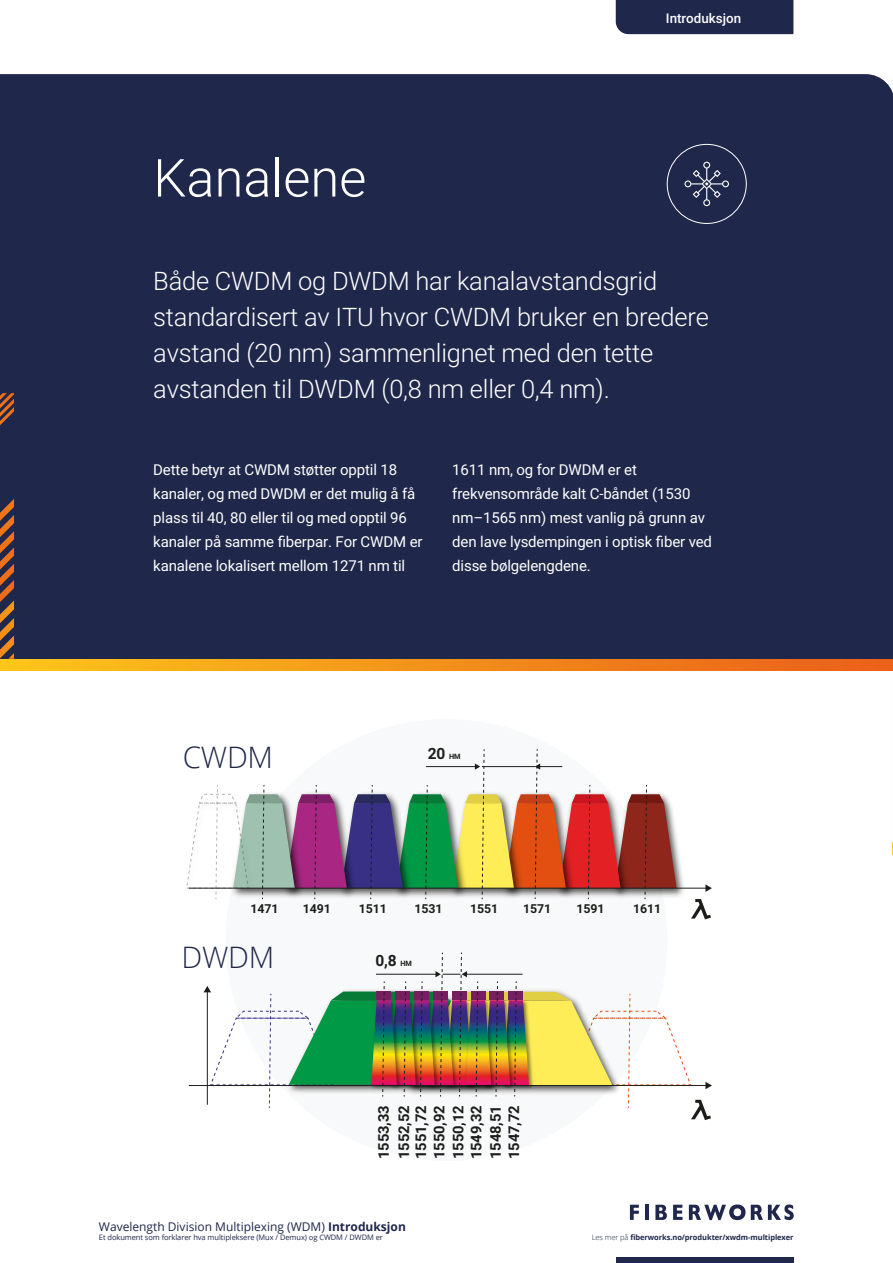
<style>
.page{position:relative;width:893px;height:1263px;background:#fff}
.page>*{position:absolute;margin:0;border:0;box-sizing:border-box;transform-origin:0 0}
.t1{font:300 52.5px "Roboto";color:#fff}
.t2{font:300 29.55px "Open Sans";letter-spacing:-.01em;color:#1f274b}
.t3{font:300 25.5px/36px "Roboto";letter-spacing:-.01em;color:#fff}
.t4{font:700 15.45px "Roboto";color:#1d1d1b}
.t5{font:15px/24px "Roboto";letter-spacing:-.01em;color:#fff}
.t6{font:700 14.7px/18.6px "Roboto";letter-spacing:-.01em;color:#1d1d1b}
.t7{font:500 13.35px "Roboto";color:#fff}
.t8{font:700 12.3px "Roboto";letter-spacing:-.01em;color:#1d1d1b}
.t9{font:12px "Open Sans";color:#1f274b}
.t10{font:7.5px "Open Sans";letter-spacing:-.01em;color:#1f274b}
.t11{font:700 7.5px "Open Sans";letter-spacing:-.01em;color:#1f274b}
.s1{font-size:7.35px}
.s2{font-weight:700}
.s3{font-weight:300}
</style>
<div class="page">
<div style="left:226px;top:719px;width:441px;height:442px;background:#f8f9fa;border-radius:50%"></div>
<div style="left:0;top:74px;width:892px;height:585px;background:#1f274b"></div>
<svg style="left:0;top:659px;width:892px;height:12px;background:#f39019"></svg>
<svg style="left:892px;top:91px;width:1px;height:764px"></svg>
<svg style="left:0;top:393px;width:14px;height:266px;background:#65433a"></svg>
<div style="left:667px;top:144px;width:80px;height:80px;border:1px solid #fff;border-radius:50%"></div>
<svg style="left:684px;top:162px;width:45px;height:44px;background:#3d4463"></svg>
<img style="left:644px;top:844px;width:45px;height:56px">
<hr style="left:189px;top:888px;width:518px;height:1px;background:#1d1d1b">
<svg style="left:705px;top:884px;width:7px;height:8px"></svg>
<hr style="left:189px;top:1085px;width:518px;height:1px;background:#1d1d1b">
<svg style="left:186px;top:749px;width:491px;height:150px"></svg>
<svg style="left:691px;top:899px;width:20px;height:20px"></svg>
<svg style="left:630px;top:1205px;width:9px;height:15px"></svg>
<hr style="left:645px;top:1205px;width:4px;height:15px;background:#1f274b">
<svg style="left:655px;top:1205px;width:12px;height:15px"></svg>
<svg style="left:673px;top:1205px;width:9px;height:15px"></svg>
<svg style="left:689px;top:1204px;width:56px;height:16px"></svg>
<svg style="left:751px;top:1204px;width:43px;height:16px"></svg>
<div style="left:616px;top:0;width:177px;height:34px;background:#1f274b"></div>
<div style="left:616px;top:1257px;width:178px;height:6px;background:#1f274b"></div>
<svg style="left:204px;top:952px;width:508px;height:168px"></svg>
<h1 class="t1" style="left:153px;top:141px;width:215px">Kanalene</h1>
<p class="t7" style="left:666px;top:9px;width:77px">Introduksjon</p>
<h3 class="t3" style="left:153px;top:262px;width:557px">Både CWDM og DWDM har kanalavstandsgrid standardisert av ITU hvor CWDM bruker en bredere avstand (20 nm) sammenlignet med den tette avstanden til DWDM (0,8 nm eller 0,4 nm).</h3>
<p class="t5" style="left:153px;top:457px;width:271px">Dette betyr at CWDM støtter opptil 18 kanaler, og med DWDM er det mulig å få plass til 40, 80 eller til og med opptil 96 kanaler på samme fiberpar. For CWDM er kanalene lokalisert mellom 1271 nm til</p>
<p class="t5" style="left:452px;top:457px;width:261px">1611 nm, og for DWDM er et frekvensområde kalt C-båndet (1530 nm–1565 nm) mest vanlig på grunn av den lave lysdempingen i optisk fiber ved disse bølgelengdene.</p>
<h2 class="t2" style="left:183px;top:737px;width:92px">CWDM</h2>
<p class="t4" style="left:428px;top:742px;width:34px">20 <span class="s1">HM</span></p>
<p class="t8" style="left:251px;top:900px;width:29px">1471</p>
<p class="t8" style="left:303px;top:900px;width:29px">1491</p>
<p class="t8" style="left:359px;top:900px;width:29px">1511</p>
<p class="t8" style="left:415px;top:900px;width:29px">1531</p>
<p class="t8" style="left:470px;top:900px;width:29px">1551</p>
<p class="t8" style="left:523px;top:900px;width:29px">1571</p>
<p class="t8" style="left:576px;top:900px;width:29px">1591</p>
<p class="t8" style="left:633px;top:900px;width:29px">1611</p>
<h2 class="t2" style="left:182px;top:937px;width:94px">DWDM</h2>
<p class="t4" style="left:375px;top:950px;width:38px">0,8 <span class="s1">HM</span></p>
<p class="t6" style="left:373px;top:1159px;width:55px;line-height:20.2px;rotate:-90deg">1553,33<br>1552,52</p>
<p class="t6" style="left:411px;top:1159px;width:55px;text-align:justify;rotate:-90deg">1551,72<br>1550,92<br>1550,12<br>1549,32<br>1548,51<br>1547,72</p>
<p class="t9" style="left:99px;top:1218px;width:308px">Wavelength Division Multiplexing (WDM) <span class="s2">Introduksjon</span></p>
<p class="t10" style="left:99px;top:1232px;width:285px">Et dokument som forklarer hva multipleksere (Mux / Demux) og CWDM / DWDM er</p>
<p class="t11" style="left:592px;top:1231px;width:203px"><span class="s3">Les mer på</span> fiberworks.no/produkter/xwdm-multiplexer</p>
</div>
